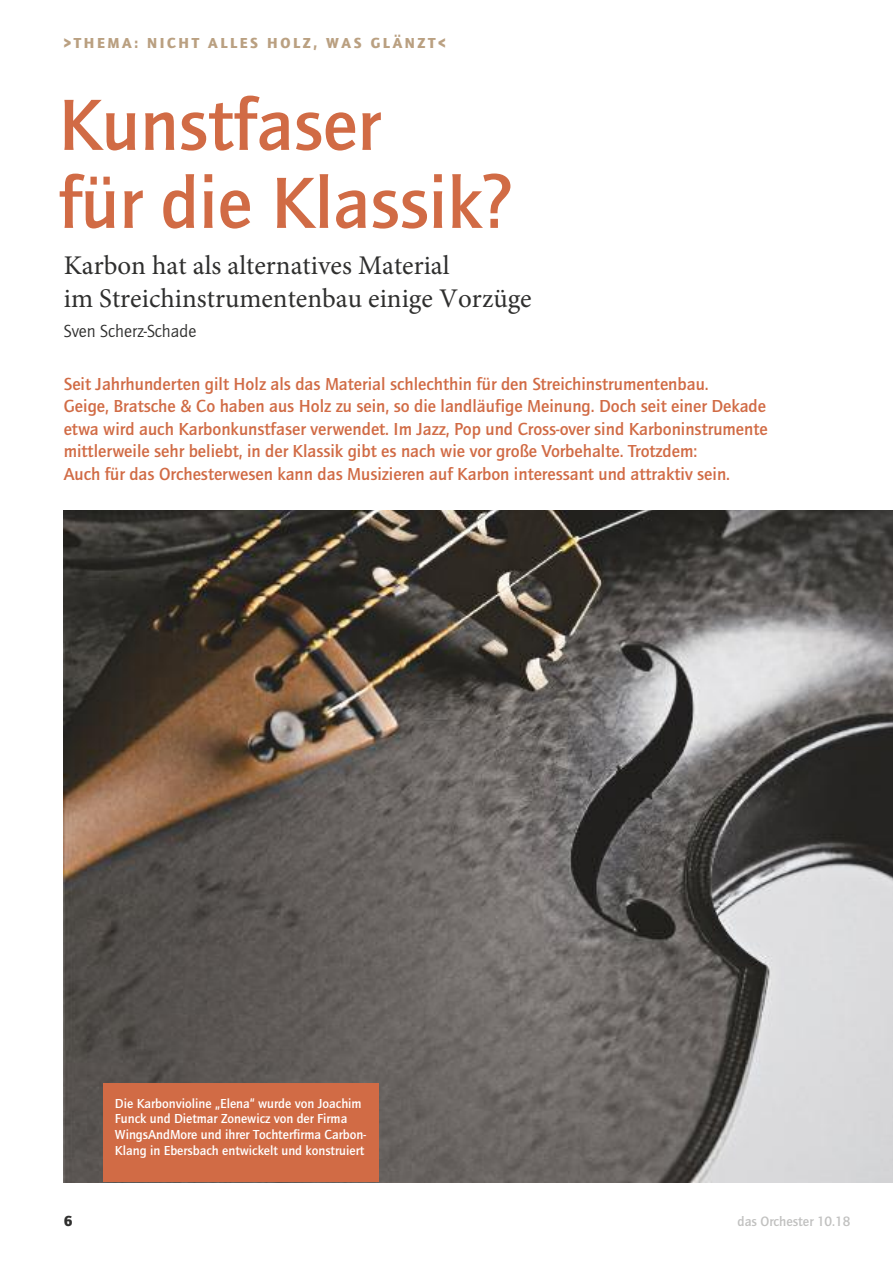
<style>
.page{position:relative;width:893px;height:1263px;background:#fff}
.page>*{position:absolute;margin:0;border:0;box-sizing:border-box;transform-origin:0 0}
.t1{font:700 75px/78px "Quay Itc T";color:#d16b45}
.t2{font:27px/33px "Minion Pro";color:#2f2f2e}
.t3{font:700 18px/22.5px "Quay Itc T";color:#d16b45}
.t4{font:18px "Quay Itc T";color:#2f2f2e}
.t5{font:900 15px "Quay Itc T";letter-spacing:.175em;color:#baa081}
.t6{font:900 15px "Quay Itc T";color:#2f2f2e}
.t7{font:700 13.95px "Quay Itc T";color:#c1c1c0}
.t8{font:700 13.5px/15.8px "Quay Itc T";color:#fff}
</style>
<div class="page">
<img style="left:64px;top:510px;width:829px;height:672px">
<div style="left:103px;top:1083px;width:275px;height:99px;background:#d16b45"></div>
<p class="t5" style="left:64px;top:34px;width:383px">&gt;THEMA: NICHT ALLES HOLZ, WAS GLÄNZT&lt;</p>
<h1 class="t1" style="left:58px;top:85px;width:455px">Kunstfaser<br>für die Klassik?</h1>
<h2 class="t2" style="left:64px;top:251px;width:469px">Karbon hat als alternatives Material<br>im Streichinstrumentenbau einige Vorzüge</h2>
<p class="t4" style="left:64px;top:320px;width:134px">Sven Scherz-Schade</p>
<p class="t3" style="left:64px;top:372px;width:705px">Seit Jahrhunderten gilt Holz als das Material schlechthin für den Streichinstrumentenbau.<br>Geige, Bratsche &amp; Co haben aus Holz zu sein, so die landläufige Meinung. Doch seit einer Dekade etwa wird auch Karbonkunstfaser verwendet. Im Jazz, Pop und Cross-over sind Karboninstrumente mittlerweile sehr beliebt, in der Klassik gibt es nach wie vor große Vorbehalte. Trotzdem:<br>Auch für das Orchesterwesen kann das Musizieren auf Karbon interessant und attraktiv sein.</p>
<p class="t8" style="left:115px;top:1095px;width:253px">Die Karbonvioline „Elena“ wurde von Joachim Funck und Dietmar Zonewicz von der Firma WingsAndMore und ihrer Tochterfirma Carbon-Klang in Ebersbach entwickelt und konstruiert</p>
<p class="t6" style="left:64px;top:1212px;width:10px">6</p>
<p class="t7" style="left:737px;top:1212px;width:114px">das Orchester 10.18</p>
</div>
